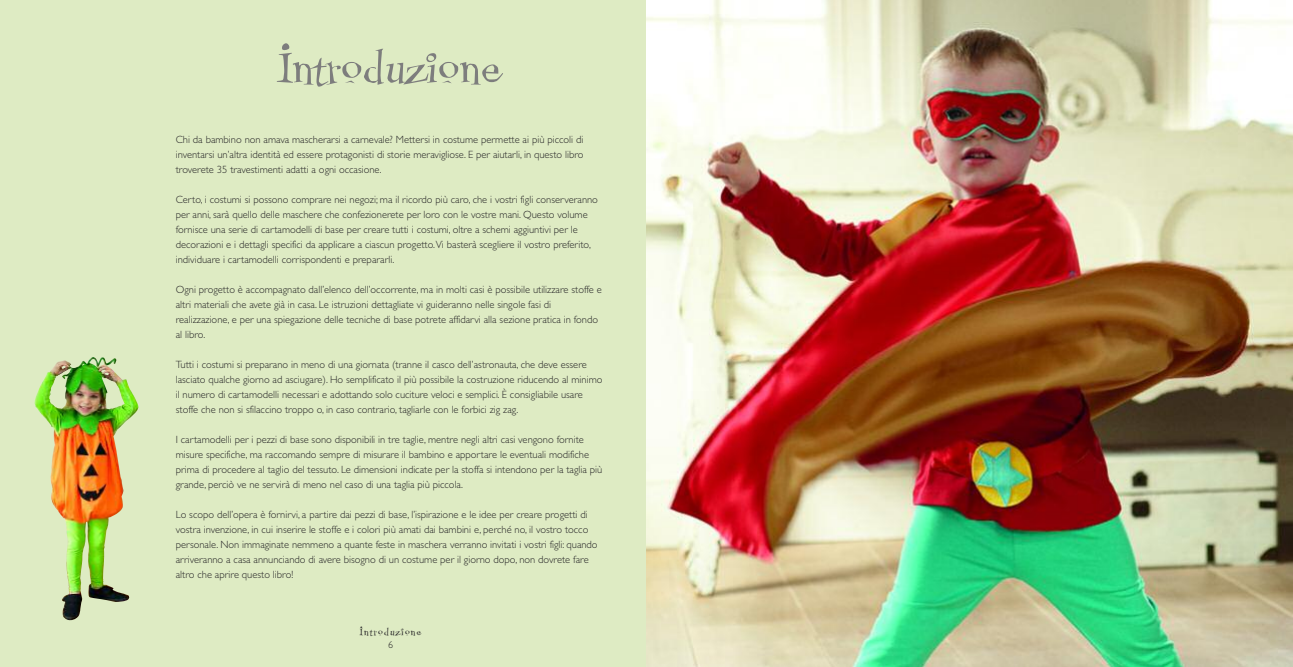
<style>
.page{position:relative;width:1293px;height:667px;background:#fff}
.page>*{position:absolute;margin:0;border:0;box-sizing:border-box;transform-origin:0 0}
.t1{font:54px "Couchlover";color:#7d7d7d}
.t2{font:12px "Couchlover";letter-spacing:.09em;color:#272627}
.t3{font:300 10.5px/15px "Gill Sans";color:#272627}
.t4{font:300 10px "Gill Sans";color:#272627}
</style>
<div class="page">
<div style="left:0;top:0;width:646px;height:666px;background:#deebc3"></div>
<img style="left:647px;top:0;width:646px;height:666px">
<img style="left:34px;top:357px;width:96px;height:262px">
<svg style="left:102px;top:377px;width:23px;height:31px"></svg>
<svg style="left:51px;top:368px;width:21px;height:40px"></svg>
<h1 class="t1" style="left:277px;top:31px;width:227px">Introduzione</h1>
<p class="t3" style="left:176px;top:132px;width:409px;text-align:justify">Chi da bambino non amava mascherarsi a carnevale? Mettersi in costume permette ai più piccoli di inventarsi un’altra identità ed essere protagonisti di storie meravigliose. E per aiutarli, in questo libro troverete 35 travestimenti adatti a ogni occasione.</p>
<p class="t3" style="left:176px;top:192px;width:424px">Certo, i costumi si possono comprare nei negozi; ma il ricordo più caro, che i vostri figli conserveranno per anni, sarà quello delle maschere che confezionerete per loro con le vostre mani. Questo volume fornisce una serie di cartamodelli di base per creare tutti i costumi, oltre a schemi aggiuntivi per le decorazioni e i dettagli specifici da applicare a ciascun progetto.Vi basterà scegliere il vostro preferito, individuare i cartamodelli corrispondenti e prepararli.</p>
<p class="t3" style="left:176px;top:282px;width:427px">Ogni progetto è accompagnato dall’elenco dell’occorrente, ma in molti casi è possibile utilizzare stoffe e altri materiali che avete già in casa. Le istruzioni dettagliate vi guideranno nelle singole fasi di realizzazione, e per una spiegazione delle tecniche di base potrete affidarvi alla sezione pratica in fondo al libro.</p>
<p class="t3" style="left:176px;top:357px;width:428px">Tutti i costumi si preparano in meno di una giornata (tranne il casco dell’astronauta, che deve essere lasciato qualche giorno ad asciugare). Ho semplificato il più possibile la costruzione riducendo al minimo il numero di cartamodelli necessari e adottando solo cuciture veloci e semplici. È consigliabile usare stoffe che non si sfilaccino troppo o, in caso contrario, tagliarle con le forbici zig zag.</p>
<p class="t3" style="left:176px;top:432px;width:428px">I cartamodelli per i pezzi di base sono disponibili in tre taglie, mentre negli altri casi vengono fornite misure specifiche, ma raccomando sempre di misurare il bambino e apportare le eventuali modifiche prima di procedere al taglio del tessuto. Le dimensioni indicate per la stoffa si intendono per la taglia più grande, perciò ve ne servirà di meno nel caso di una taglia più piccola.</p>
<p class="t3" style="left:176px;top:507px;width:423px">Lo scopo dell’opera è fornirvi, a partire dai pezzi di base, l’ispirazione e le idee per creare progetti di vostra invenzione, in cui inserire le stoffe e i colori più amati dai bambini e, perché no, il vostro tocco personale. Non immaginate nemmeno a quante feste in maschera verranno invitati i vostri figli: quando arriveranno a casa annunciando di avere bisogno di un costume per il giorno dopo, non dovrete fare altro che aprire questo libro!</p>
<p class="t2" style="left:360px;top:623px;width:63px">Introduzione</p>
<p class="t4" style="left:388px;top:640px;width:6px">6</p>
</div>
